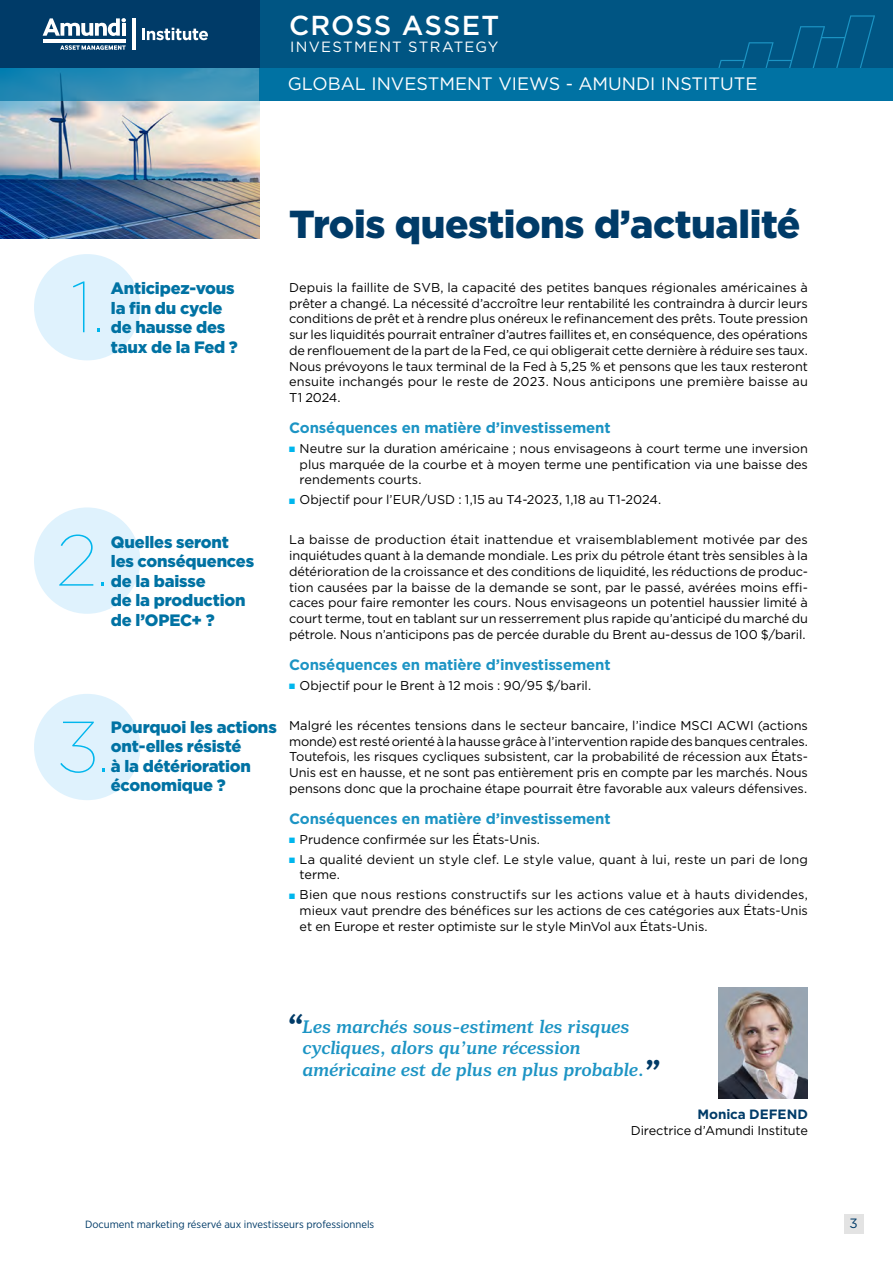
<style>
.page{position:relative;width:893px;height:1263px;background:#fff}
.page>*{position:absolute;margin:0;border:0;box-sizing:border-box;transform-origin:0 0}
.t1{font:100 72px "Gotham";color:#00b6ed}
.t2{font:900 39px "Gotham";letter-spacing:-.01em;color:#003b68}
.t3{font:500 27.45px "Gotham";letter-spacing:.04em;color:#fff}
.t4{font:italic 700 18px/21.8px "Mediator Serif";letter-spacing:-.01em;color:#1c94c4}
.t5{font:18px "Gotham";color:#fff}
.t6{font:900 16.5px/19.5px "Gotham";letter-spacing:-.01em;color:#0072a3}
.t7{font:700 15px "Gotham";letter-spacing:-.01em;color:#1c94c4}
.t8{font:14.85px "Gotham";letter-spacing:.08em;color:#fff}
.t9{font:700 13.5px "Gotham";letter-spacing:-.005em;color:#003b68}
.t10{font:13.5px "Gotham";color:#003b68}
.t11{font:12.75px/15.8px "Gotham";letter-spacing:-.005em;color:#000;text-align:justify}
.t12{font:10.5px "Gotham Narrow";color:#003b68;scale:1.05 1}
.s1{color:#00b6ed}
.s2{font-weight:900;font-size:27px;color:#003b68}
</style>
<div class="page">
<div style="left:0;top:0;width:893px;height:68px;background:#005583"></div>
<svg style="left:718px;top:15px;width:157px;height:53px"></svg>
<div style="left:0;top:0;width:259px;height:68px;background:#003b68"></div>
<svg style="left:43px;top:18px;width:83px;height:18px"></svg>
<hr style="left:122px;top:23px;width:4px;height:13px;background:#fff">
<hr style="left:43px;top:39px;width:83px;height:3px;background:#fff">
<svg style="left:60px;top:45px;width:66px;height:5px"></svg>
<hr style="left:132px;top:18px;width:3px;height:32px;background:#fff">
<svg style="left:142px;top:28px;width:66px;height:12px"></svg>
<img style="left:0;top:101px;width:259px;height:137px">
<div style="left:34px;top:254px;width:106px;height:106px;background:#dff2fd;border-radius:50%"></div>
<div style="left:34px;top:507px;width:106px;height:107px;background:#dff2fd;border-radius:50%"></div>
<div style="left:34px;top:694px;width:106px;height:106px;background:#dff2fd;border-radius:50%"></div>
<img style="left:719px;top:988px;width:89px;height:110px">
<svg style="left:0;top:68px;width:259px;height:33px;background:#2f8db5"></svg>
<div style="left:259px;top:68px;width:634px;height:33px;background:#0072a3"></div>
<div style="left:844px;top:1214px;width:19px;height:19px;background:#e3e3e3"></div>
<h3 class="t3" style="left:289px;top:7px;width:212px">CROSS ASSET</h3>
<p class="t8" style="left:290px;top:37px;width:210px">INVESTMENT STRATEGY</p>
<h3 class="t5" style="left:288px;top:72px;width:471px">GLOBAL INVESTMENT VIEWS - AMUNDI INSTITUTE</h3>
<h1 class="t1" style="left:71px;top:263px;width:35px">1.</h1>
<p class="t6" style="left:111px;top:278px;width:128px">Anticipez-vous la fin du cycle de hausse des taux de la Fed ?</p>
<h1 class="t1" style="left:56px;top:516px;width:53px">2.</h1>
<p class="t6" style="left:111px;top:532px;width:145px">Quelles seront les conséquences de la baisse<br>de la production de l’OPEC+ ?</p>
<h1 class="t1" style="left:60px;top:702px;width:51px">3.</h1>
<p class="t6" style="left:111px;top:717px;width:167px">Pourquoi les actions ont-elles résisté<br>à la détérioration économique ?</p>
<h2 class="t2" style="left:289px;top:197px;width:513px">Trois questions d’actualité</h2>
<p class="t11" style="left:289px;top:279px;width:520px">Depuis la faillite de SVB, la capacité des petites banques régionales américaines à prêter a changé. La nécessité d’accroître leur rentabilité les contraindra à durcir leurs conditions de prêt et à rendre plus onéreux le refinancement des prêts. Toute pression sur les liquidités pourrait entraîner d’autres faillites et, en conséquence, des opérations de renflouement de la part de la Fed, ce qui obligerait cette dernière à réduire ses taux.<br>Nous prévoyons le taux terminal de la Fed à 5,25 % et pensons que les taux resteront ensuite inchangés pour le reste de 2023. Nous anticipons une première baisse au T1 2024.</p>
<p class="t7" style="left:289px;top:418px;width:323px">Conséquences en matière d’investissement</p>
<p class="t11" style="left:300px;top:440px;width:510px;text-indent:-10px"><span class="s1">■</span> Neutre sur la duration américaine ; nous envisageons à court terme une inversion plus marquée de la courbe et à moyen terme une pentification via une baisse des rendements courts.</p>
<p class="t11" style="left:289px;top:492px;width:374px"><span class="s1">■</span> Objectif pour l’EUR/USD : 1,15 au T4-2023, 1,18 au T1-2024.</p>
<p class="t11" style="left:289px;top:532px;width:520px">La baisse de production était inattendue et vraisemblablement motivée par des inquiétudes quant à la demande mondiale. Les prix du pétrole étant très sensibles à la détérioration de la croissance et des conditions de liquidité, les réductions de produc&shy;tion causées par la baisse de la demande se sont, par le passé, avérées moins effi&shy;caces pour faire remonter les cours. Nous envisageons un potentiel haussier limité à court terme, tout en tablant sur un resserrement plus rapide qu’anticipé du marché du pétrole. Nous n’anticipons pas de percée durable du Brent au-dessus de 100 $/baril.</p>
<p class="t7" style="left:289px;top:654px;width:323px">Conséquences en matière d’investissement</p>
<p class="t11" style="left:289px;top:677px;width:303px"><span class="s1">■</span> Objectif pour le Brent à 12 mois : 90/95 $/baril.</p>
<p class="t11" style="left:289px;top:717px;width:520px">Malgré les récentes tensions dans le secteur bancaire, l’indice MSCI ACWI (actions monde) est resté orienté à la hausse grâce à l’intervention rapide des banques centrales.<br>Toutefois, les risques cycliques subsistent, car la probabilité de récession aux États-Unis est en hausse, et ne sont pas entièrement pris en compte par les marchés. Nous pensons donc que la prochaine étape pourrait être favorable aux valeurs défensives.</p>
<p class="t7" style="left:289px;top:808px;width:323px">Conséquences en matière d’investissement</p>
<p class="t11" style="left:289px;top:831px;width:252px"><span class="s1">■</span> Prudence confirmée sur les États-Unis.</p>
<p class="t11" style="left:300px;top:851px;width:510px;text-indent:-10px"><span class="s1">■</span> La qualité devient un style clef. Le style value, quant à lui, reste un pari de long terme.</p>
<p class="t11" style="left:300px;top:887px;width:510px;text-indent:-10px"><span class="s1">■</span> Bien que nous restions constructifs sur les actions value et à hauts dividendes, mieux vaut prendre des bénéfices sur les actions de ces catégories aux États-Unis et en Europe et rester optimiste sur le style MinVol aux États-Unis.</p>
<h3 class="t4" style="left:302px;top:1016px;width:360px;text-indent:-16px"><span class="s2">“</span>Les marchés sous-estiment les risques cycliques, alors qu’une récession américaine est de plus en plus probable.<span class="s2">”</span></h3>
<p class="t9" style="left:697px;top:1105px;width:112px">Monica DEFEND</p>
<p class="t11" style="left:631px;top:1122px;width:179px">Directrice d’Amundi Institute</p>
<p class="t12" style="left:85px;top:1218px;width:277px">Document marketing réservé aux investisseurs professionnels</p>
<p class="t10" style="left:849px;top:1215px;width:10px">3</p>
</div>
